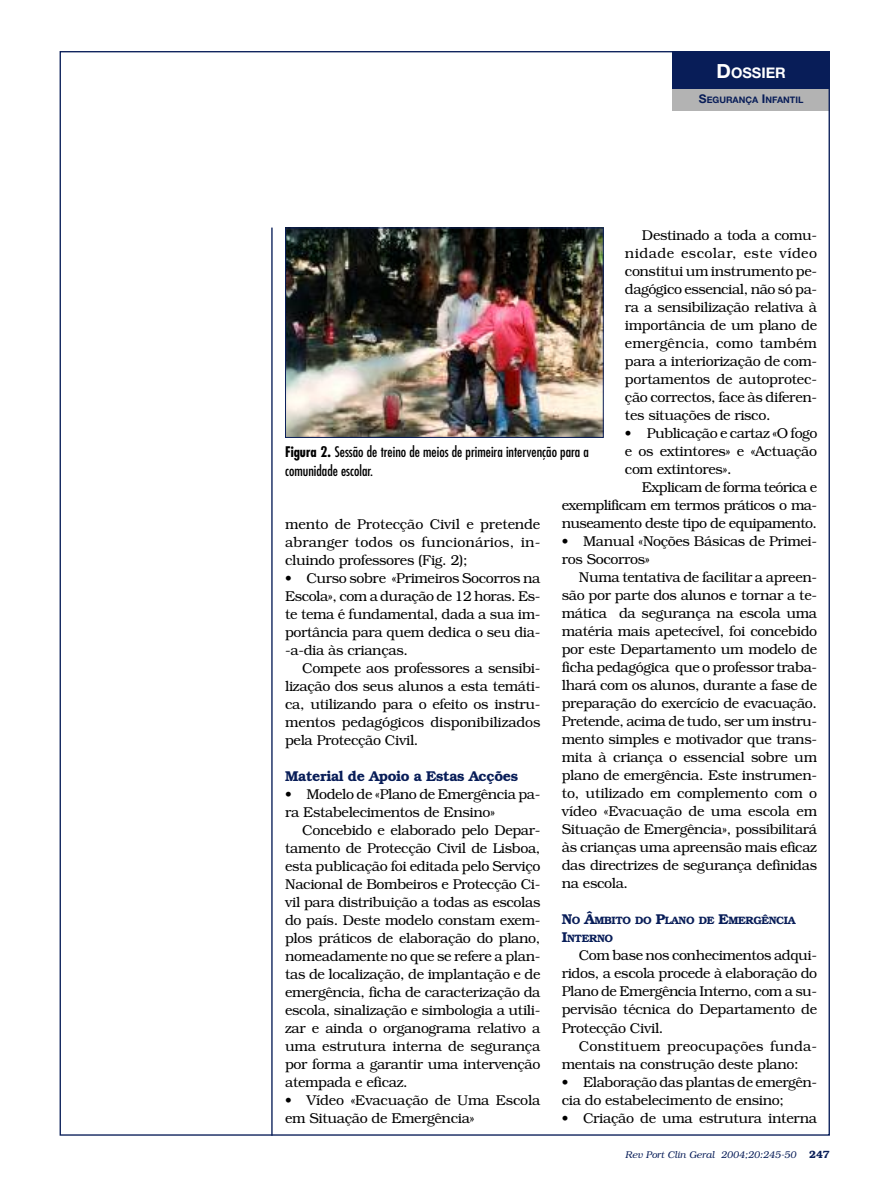
<style>
.page{position:relative;width:881px;height:1191px;background:#fff}
.page>*{position:absolute;margin:0;border:0;box-sizing:border-box;transform-origin:0 0}
.t1{font:700 14.7px "Helvetica Neue";color:#fff}
.t2{font:300 14.25px/18px "Bookman";letter-spacing:-.025em;color:#000;text-align:justify}
.t3{font:condensed 14.25px/18.5px "Futura";color:#000}
.t4{font:600 14.25px "Bookman";letter-spacing:-.025em;color:#081d58}
.t5{font:600 10.65px/18px "Bookman";letter-spacing:-.035em;color:#081d58}
.t6{font:italic 300 9.75px "Bookman";color:#081d58}
.t7{font:700 9px "Helvetica Neue";color:#081d58}
.s1{font-size:19.5px}
.s2{font-size:12px}
.s3{font-size:14.25px}
.s4{font-weight:600;font-style:normal;font-size:10.5px}
.s5{font-weight:700}
</style>
<div class="page">
<div style="left:672px;top:51px;width:157px;height:39px;background:#081d58"></div>
<div style="left:672px;top:89px;width:157px;height:22px;background:#b3b3b3"></div>
<hr style="left:271px;top:227px;width:1px;height:908px;background:#081d58">
<img style="left:287px;top:229px;width:314px;height:207px">
<div style="left:285px;top:227px;width:318px;height:211px;border:1px solid #081d58"></div>
<p class="t1" style="left:716px;top:67px;width:71px"><span class="s1">D</span>OSSIER</p>
<p class="t7" style="left:698px;top:97px;width:106px"><span class="s2">S</span>EGURANÇA <span class="s2">I</span>NFANTIL</p>
<p class="t2" style="left:624px;top:226px;width:194px;text-indent:17px">Destinado a toda a comu&shy;nidade escolar, este vídeo constitui um instrumento pe&shy;dagógico essencial, não só pa&shy;ra a sensibilização relativa à importância de um plano de emergência, como também para a interiorização de com&shy;portamentos de autoprotec&shy;ção correctos, face às diferen&shy;tes situações de risco.</p>
<p class="t2" style="left:624px;top:424px;width:194px">• Publicação e cartaz «O fogo e os extintores» e «Actuação com extintores».</p>
<p class="t2" style="left:561px;top:478px;width:257px;text-indent:80px">Explicam de forma teórica e exemplificam em termos práticos o ma&shy;nuseamento deste tipo de equipamento.</p>
<p class="t2" style="left:561px;top:532px;width:257px">• Manual «Noções Básicas de Primei&shy;ros Socorros»</p>
<p class="t2" style="left:561px;top:568px;width:257px;text-indent:17px">Numa tentativa de facilitar a apreen&shy;são por parte dos alunos e tornar a te&shy;mática da segurança na escola uma matéria mais apetecível, foi concebido por este Departamento um modelo de ficha pedagógica que o professor traba&shy;lhará com os alunos, durante a fase de preparação do exercício de evacuação.<br>Pretende, acima de tudo, ser um instru&shy;mento simples e motivador que trans&shy;mita à criança o essencial sobre um plano de emergência. Este instrumen&shy;to, utilizado em complemento com o vídeo «Evacuação de uma escola em Situação de Emergência», possibilitará às crianças uma apreensão mais eficaz das directrizes de segurança definidas na escola.</p>
<p class="t5" style="left:561px;top:911px;width:235px"><span class="s3">N</span>O <span class="s3">Â</span>MBITO DO <span class="s3">P</span>LANO DE <span class="s3">E</span>MERGÊNCIA<br><span class="s3">I</span>NTERNO</p>
<p class="t2" style="left:561px;top:946px;width:257px;text-indent:17px">Com base nos conhecimentos adqui&shy;ridos, a escola procede à elaboração do Plano de Emergência Interno, com a su&shy;pervisão técnica do Departamento de Protecção Civil.</p>
<p class="t2" style="left:561px;top:1036px;width:257px;text-indent:17px">Constituem preocupações funda&shy;mentais na construção deste plano:</p>
<p class="t2" style="left:561px;top:1072px;width:257px">• Elaboração das plantas de emergên&shy;cia do estabelecimento de ensino;</p>
<p class="t2" style="left:561px;top:1108px;width:257px">• Criação de uma estrutura interna</p>
<p class="t6" style="left:625px;top:1149px;width:206px">Rev Port Clin Geral 2004;20:245-50 <span class="s4">247</span></p>
<p class="t3" style="left:285px;top:444px;width:305px"><span class="s5">Figura 2.</span> Sessão de treino de meios de primeira intervenção para a comunidade escolar.</p>
<p class="t2" style="left:285px;top:515px;width:257px">mento de Protecção Civil e pretende abranger todos os funcionários, in&shy;cluindo professores (Fig. 2);</p>
<p class="t2" style="left:285px;top:569px;width:257px">• Curso sobre «Primeiros Socorros na Escola», com a duração de 12 horas. Es&shy;te tema é fundamental, dada a sua im&shy;portância para quem dedica o seu dia--a-dia às crianças.</p>
<p class="t2" style="left:285px;top:659px;width:257px;text-indent:17px">Compete aos professores a sensibi&shy;lização dos seus alunos a esta temáti&shy;ca, utilizando para o efeito os instru&shy;mentos pedagógicos disponibilizados pela Protecção Civil.</p>
<p class="t4" style="left:285px;top:767px;width:234px">Material de Apoio a Estas Acções</p>
<p class="t2" style="left:285px;top:785px;width:257px">• Modelo de «Plano de Emergência pa&shy;ra Estabelecimentos de Ensino»</p>
<p class="t2" style="left:285px;top:821px;width:257px;text-indent:17px">Concebido e elaborado pelo Depar&shy;tamento de Protecção Civil de Lisboa, esta publicação foi editada pelo Serviço Nacional de Bombeiros e Protecção Ci&shy;vil para distribuição a todas as escolas do país. Deste modelo constam exem&shy;plos práticos de elaboração do plano, nomeadamente no que se refere a plan&shy;tas de localização, de implantação e de emergência, ficha de caracterização da escola, sinalização e simbologia a utili&shy;zar e ainda o organograma relativo a uma estrutura interna de segurança por forma a garantir uma intervenção atempada e eficaz.</p>
<p class="t2" style="left:285px;top:1091px;width:257px">• Vídeo «Evacuação de Uma Escola em Situação de Emergência»</p>
</div>
